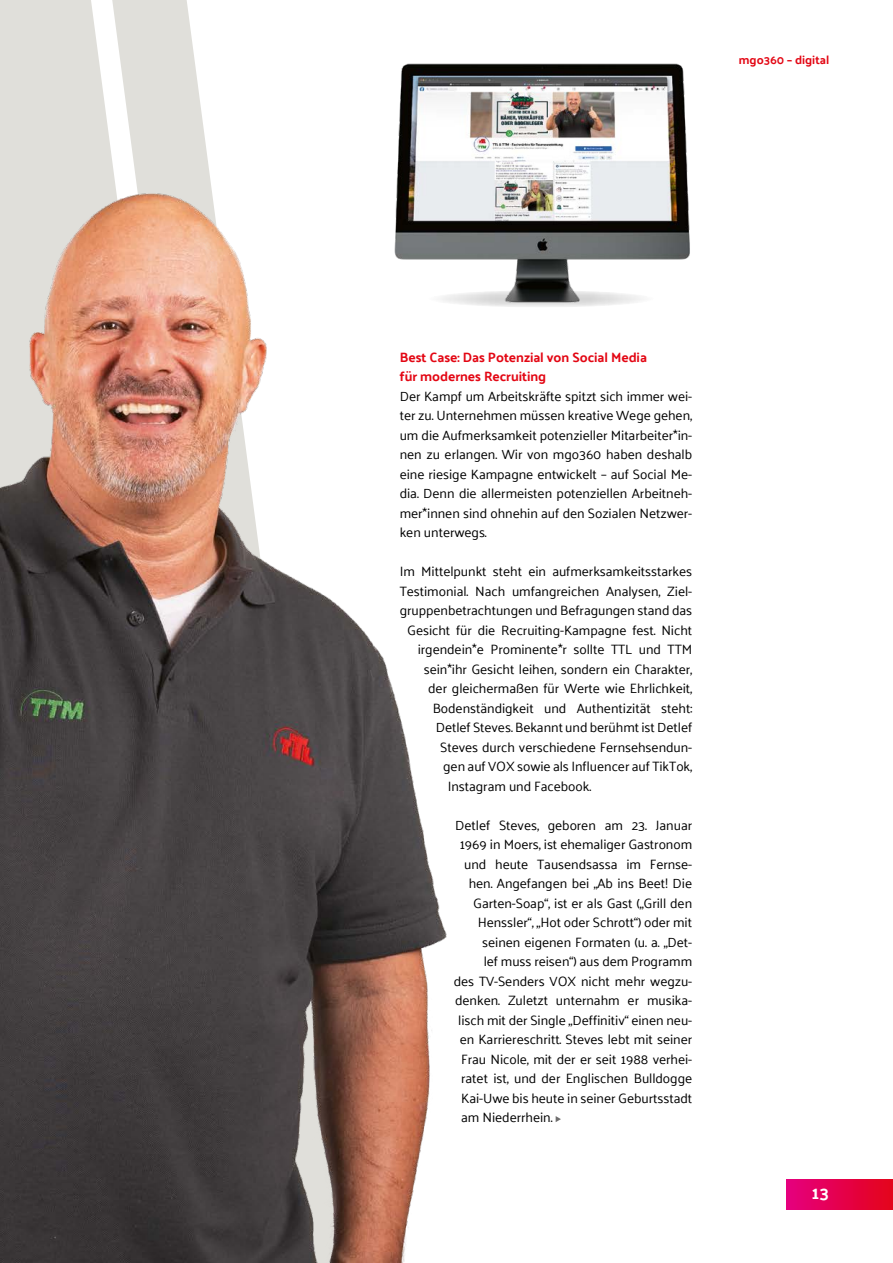
<style>
.page{position:relative;width:893px;height:1263px;background:#fff}
.page>*{position:absolute;margin:0;border:0;box-sizing:border-box;transform-origin:0 0}
.t1{font:700 18px "Palanquin";color:#fff}
.t2{font:13.5px/19.5px "Palanquin";letter-spacing:-.005em;color:#000;text-align:justify}
.t3{font:700 13.5px/19.5px "Palanquin";letter-spacing:-.005em;color:#e30613}
.t4{font:700 12px "Palanquin";color:#e30613}
</style>
<div class="page">
<div style="left:787px;top:1179px;width:106px;height:30px;background:linear-gradient(to right,#e6007e,#e4031b)"></div>
<svg style="left:0;top:0;width:211px;height:182px;fill:#e0dfda"></svg>
<img style="left:0;top:182px;width:447px;height:1081px">
<svg style="left:556px;top:1116px;width:5px;height:6px"></svg>
<img style="left:288px;top:63px;width:402px;height:257px">
<svg style="left:427px;top:290px;width:228px;height:17px"></svg>
<p class="t4" style="left:739px;top:53px;width:92px">mgo360 – digital</p>
<p class="t3" style="left:400px;top:347px;width:249px">Best Case: Das Potenzial von Social Media für modernes Recruiting</p>
<p class="t2" style="left:400px;top:386px;width:294px">Der Kampf um Arbeitskräfte spitzt sich immer wei&shy;ter zu. Unternehmen müssen kreative Wege gehen, um die Aufmerksamkeit potenzieller Mitarbeiter*in&shy;nen zu erlangen. Wir von mgo360 haben deshalb eine riesige Kampagne entwickelt – auf Social Me&shy;dia. Denn die allermeisten potenziellen Arbeitneh&shy;mer*innen sind ohnehin auf den Sozialen Netzwer&shy;ken unterwegs.</p>
<p class="t2" style="left:400px;top:562px;width:294px">Im Mittelpunkt steht ein aufmerksamkeitsstarkes</p>
<p class="t2" style="left:400px;top:581px;width:294px">Testimonial. Nach umfangreichen Analysen, Ziel-</p>
<p class="t2" style="left:400px;top:601px;width:294px">gruppenbetrachtungen und Befragungen stand das</p>
<p class="t2" style="left:407px;top:620px;width:287px">Gesicht für die Recruiting-Kampagne fest. Nicht</p>
<p class="t2" style="left:418px;top:640px;width:276px">irgendein*e Prominente*r sollte TTL und TTM</p>
<p class="t2" style="left:424px;top:659px;width:270px">sein*ihr Gesicht leihen, sondern ein Charakter,</p>
<p class="t2" style="left:428px;top:679px;width:266px">der gleichermaßen für Werte wie Ehrlichkeit,</p>
<p class="t2" style="left:433px;top:698px;width:261px">Bodenständigkeit und Authentizität steht:</p>
<p class="t2" style="left:436px;top:718px;width:258px">Detlef Steves. Bekannt und berühmt ist Detlef</p>
<p class="t2" style="left:440px;top:737px;width:254px">Steves durch verschiedene Fernsehsendun-</p>
<p class="t2" style="left:443px;top:757px;width:251px">gen auf VOX sowie als Influencer auf TikTok,</p>
<p class="t2" style="left:448px;top:776px;width:145px">Instagram und Facebook.</p>
<p class="t2" style="left:455px;top:815px;width:238px">Detlef Steves, geboren am 23. Januar</p>
<p class="t2" style="left:460px;top:835px;width:234px">1969 in Moers, ist ehemaliger Gastronom</p>
<p class="t2" style="left:464px;top:854px;width:230px">und heute Tausendsassa im Fernse-</p>
<p class="t2" style="left:469px;top:874px;width:225px">hen. Angefangen bei „Ab ins Beet! Die</p>
<p class="t2" style="left:473px;top:893px;width:221px">Garten-Soap“, ist er als Gast („Grill den</p>
<p class="t2" style="left:478px;top:913px;width:216px">Henssler“, „Hot oder Schrott“) oder mit</p>
<p class="t2" style="left:482px;top:932px;width:211px">seinen eigenen Formaten (u. a. „Det-</p>
<p class="t2" style="left:484px;top:951px;width:210px">lef muss reisen“) aus dem Programm</p>
<p class="t2" style="left:454px;top:971px;width:240px">des TV-Senders VOX nicht mehr wegzu-</p>
<p class="t2" style="left:455px;top:990px;width:238px">denken. Zuletzt unternahm er musika-</p>
<p class="t2" style="left:458px;top:1010px;width:236px">lisch mit der Single „Deffinitiv“ einen neu-</p>
<p class="t2" style="left:460px;top:1029px;width:234px">en Karriereschritt. Steves lebt mit seiner</p>
<p class="t2" style="left:461px;top:1049px;width:233px">Frau Nicole, mit der er seit 1988 verhei-</p>
<p class="t2" style="left:461px;top:1068px;width:233px">ratet ist, und der Englischen Bulldogge</p>
<p class="t2" style="left:461px;top:1088px;width:233px">Kai-Uwe bis heute in seiner Geburtsstadt</p>
<p class="t2" style="left:461px;top:1107px;width:93px">am Niederrhein.</p>
<h1 class="t1" style="left:811px;top:1182px;width:19px">13</h1>
</div>
